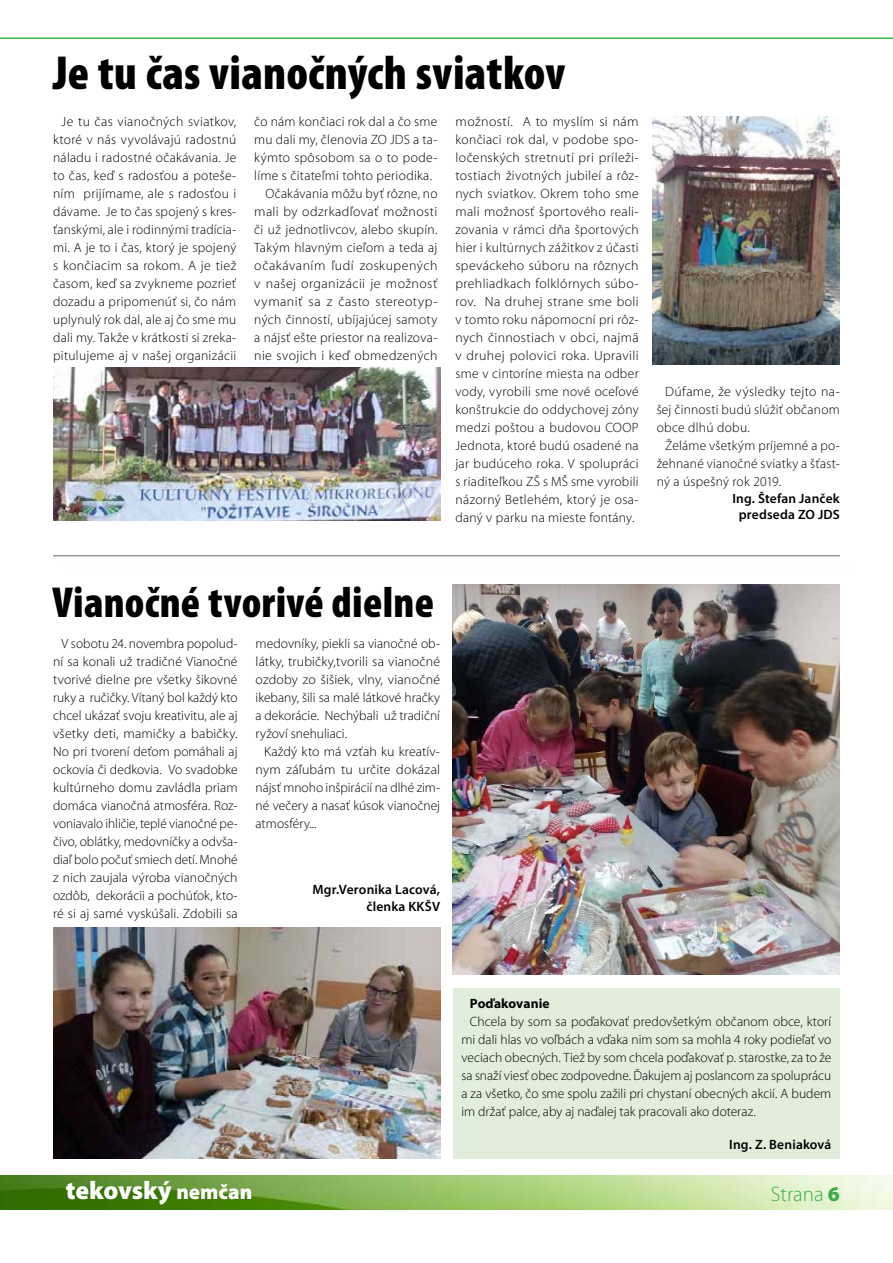
<style>
.page{position:relative;width:893px;height:1263px;background:#fff}
.page>*{position:absolute;margin:0;border:0;box-sizing:border-box;transform-origin:0 0}
.t1{font:900 condensed 48px "Mini Pro";letter-spacing:.005em;color:#000}
.t2{font:900 condensed 43.5px "Mini Pro";letter-spacing:.01em;color:#000}
.t3{font:900 25.5px "Mini Pro";letter-spacing:-.005em;color:#fff}
.t4{font:300 21px "Mini Pro";color:#41ad49}
.t5{font:300 13.5px/18px "Mini Pro";letter-spacing:.02em;color:#000;text-align:justify}
.t6{font:600 13.5px/16.5px "Mini Pro";letter-spacing:.015em;color:#000;text-align:center}
.t7{font:700 13.5px "Mini Pro";letter-spacing:.005em;color:#000}
.s1{font-size:21px}
.s2{font-weight:900}
</style>
<div class="page">
<img style="left:0;top:1176px;width:893px;height:34px">
<hr style="left:0;top:38px;width:893px;height:1px;background:#41ad49">
<img style="left:653px;top:116px;width:187px;height:248px">
<img style="left:53px;top:927px;width:387px;height:232px">
<img style="left:453px;top:585px;width:387px;height:389px">
<hr style="left:53px;top:556px;width:787px;height:1px;background:#000">
<div style="left:453px;top:989px;width:387px;height:170px;background:#e1eedc"></div>
<img style="left:53px;top:367px;width:387px;height:154px">
<h1 class="t1" style="left:53px;top:46px;width:514px">Je tu čas vianočných sviatkov</h1>
<p class="t5" style="left:53px;top:113px;width:185px;text-indent:9px">Je tu čas vianočných sviatkov, ktoré v nás vyvolávajú radostnú náladu i radostné očakávania. Je to čas, keď s radosťou a poteše&shy;ním prijímame, ale s radosťou i dávame. Je to čas spojený s kres&shy;ťanskými, ale i rodinnými tradícia&shy;mi. A je to i čas, ktorý je spojený s končiacim sa rokom. A je tiež časom, keď sa zvykneme pozrieť dozadu a pripomenúť si, čo nám uplynulý rok dal, ale aj čo sme mu dali my. Takže v krátkosti si zreka&shy;pitulujeme aj v našej organizácii</p>
<p class="t5" style="left:254px;top:113px;width:185px">čo nám končiaci rok dal a čo sme</p>
<p class="t5" style="left:254px;top:131px;width:185px">mu dali my, členovia ZO JDS a ta-</p>
<p class="t5" style="left:254px;top:149px;width:185px">kýmto spôsobom sa o to pode-</p>
<p class="t5" style="left:254px;top:167px;width:179px">líme s čitateľmi tohto periodika.</p>
<p class="t5" style="left:266px;top:185px;width:173px">Očakávania môžu byť rôzne, no</p>
<p class="t5" style="left:254px;top:203px;width:185px">mali by odzrkadľovať možnosti</p>
<p class="t5" style="left:254px;top:221px;width:185px">či už jednotlivcov, alebo skupín.</p>
<p class="t5" style="left:254px;top:239px;width:185px">Takým hlavným cieľom a teda aj</p>
<p class="t5" style="left:254px;top:257px;width:185px">očakávaním ľudí zoskupených</p>
<p class="t5" style="left:254px;top:275px;width:185px">v našej organizácii je možnosť</p>
<p class="t5" style="left:254px;top:293px;width:185px">vymaniť sa z často stereotyp-</p>
<p class="t5" style="left:254px;top:311px;width:185px">ných činností, ubíjajúcej samoty</p>
<p class="t5" style="left:254px;top:329px;width:185px">a nájsť ešte priestor na realizova-</p>
<p class="t5" style="left:254px;top:347px;width:185px">nie svojich i keď obmedzených</p>
<p class="t5" style="left:455px;top:113px;width:185px">možností. A to myslím si nám končiaci rok dal, v podobe spo&shy;ločenských stretnutí pri príleži&shy;tostiach životných jubileí a rôz&shy;nych sviatkov. Okrem toho sme mali možnosť športového reali&shy;zovania v rámci dňa športových hier i kultúrnych zážitkov z účasti speváckeho súboru na rôznych prehliadkach folklórnych súbo&shy;rov. Na druhej strane sme boli v tomto roku nápomocní pri rôz&shy;nych činnostiach v obci, najmä v druhej polovici roka. Upravili sme v cintoríne miesta na odber vody, vyrobili sme nové oceľové konštrukcie do oddychovej zóny medzi poštou a budovou COOP Jednota, ktoré budú osadené na jar budúceho roka. V spolupráci s riaditeľkou ZŠ s MŠ sme vyrobili názorný Betlehém, ktorý je osa&shy;daný v parku na mieste fontány.</p>
<p class="t5" style="left:657px;top:383px;width:185px;text-indent:9px">Dúfame, že výsledky tejto na&shy;šej činnosti budú slúžiť občanom obce dlhú dobu.</p>
<p class="t5" style="left:657px;top:437px;width:185px;text-indent:9px">Želáme všetkým príjemné a po&shy;žehnané vianočné sviatky a šťast&shy;ný a úspešný rok 2019.</p>
<p class="t6" style="left:732px;top:490px;width:109px">Ing. Štefan Janček predseda ZO JDS</p>
<h2 class="t2" style="left:52px;top:579px;width:383px">Vianočné tvorivé dielne</h2>
<p class="t5" style="left:53px;top:635px;width:186px;text-indent:9px">V sobotu 24. novembra popolud&shy;ní sa konali už tradičné Vianočné tvorivé dielne pre všetky šikovné ruky a ručičky. Vítaný bol každý kto chcel ukázať svoju kreativitu, ale aj všetky deti, mamičky a babičky.<br>No pri tvorení deťom pomáhali aj ockovia či dedkovia. Vo svadobke kultúrneho domu zavládla priam domáca vianočná atmosféra. Roz&shy;voniavalo ihličie, teplé vianočné pe&shy;čivo, oblátky, medovníčky a odvša&shy;diaľ bolo počuť smiech detí. Mnohé z nich zaujala výroba vianočných ozdôb, dekorácii a pochúťok, kto&shy;ré si aj samé vyskúšali. Zdobili sa</p>
<p class="t5" style="left:256px;top:635px;width:186px">medovníky, piekli sa vianočné ob&shy;látky, trubičky,tvorili sa vianočné ozdoby zo šišiek, vlny, vianočné ikebany, šili sa malé látkové hračky a dekorácie. Nechýbali už tradiční ryžoví snehuliaci.</p>
<p class="t5" style="left:256px;top:743px;width:186px;text-indent:9px">Každý kto má vzťah ku kreatív&shy;nym záľubám tu určite dokázal nájsť mnoho inšpirácií na dlhé zim&shy;né večery a nasať kúsok vianočnej atmosféry...</p>
<p class="t6" style="left:312px;top:881px;width:129px;text-align:right">Mgr.Veronika Lacová, členka KKŠV</p>
<p class="t7" style="left:470px;top:996px;width:81px">Poďakovanie</p>
<p class="t5" style="left:461px;top:1013px;width:371px;text-indent:9px">Chcela by som sa poďakovať predovšetkým občanom obce, ktorí mi dali hlas vo voľbách a vďaka nim som sa mohla 4 roky podieľať vo veciach obecných. Tiež by som chcela poďakovať p. starostke, za to že sa snaží viesť obec zodpovedne. Ďakujem aj poslancom za spoluprácu a za všetko, čo sme spolu zažili pri chystaní obecných akcií. A budem im držať palce, aby aj naďalej tak pracovali ako doteraz.</p>
<p class="t6" style="left:729px;top:1136px;width:104px">Ing. Z. Beniaková</p>
<h3 class="t3" style="left:66px;top:1176px;width:188px">tekovský <span class="s1">nemčan</span></h3>
<h3 class="t4" style="left:771px;top:1182px;width:70px">Strana <span class="s2">6</span></h3>
</div>
